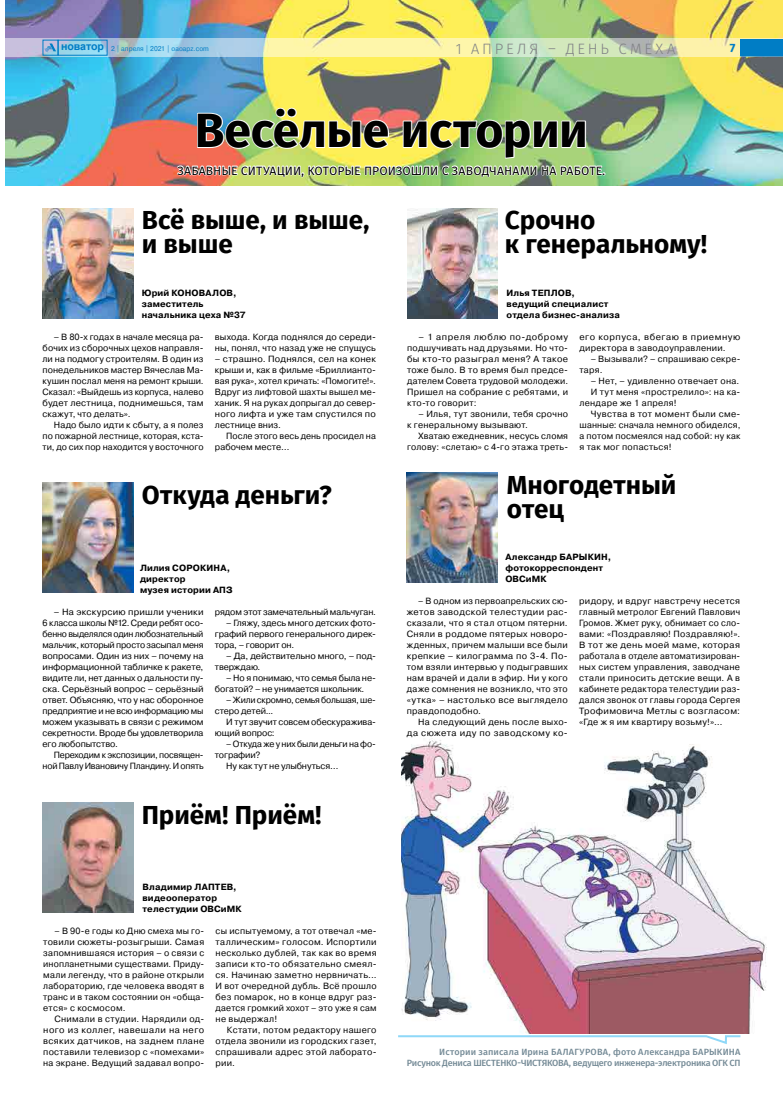
<style>
.page{position:relative;width:783px;height:1106px;background:#fff}
.page>*{position:absolute;margin:0;border:0;box-sizing:border-box;transform-origin:0 0}
.t1{font:700 48px "Fira Sans OT";letter-spacing:-.01em;color:#000}
.t2{font:700 26px/24px "Fira Sans OT";letter-spacing:-.005em;color:#000}
.t3{font:15px "Fira Sans OT Light";letter-spacing:.22em;color:#808285}
.t4{font:12px "Fira Sans OT";letter-spacing:.005em;color:#000}
.t5{font:700 12px "Fira Sans OT";color:#007dc5}
.t6{font:9px/11px "Pragmatica";letter-spacing:.02em;color:#000;text-align:justify}
.t7{font:700 9px/11px "Pragmatica";letter-spacing:.015em;color:#000}
.t8{font:9px/11px "Pragmatica";letter-spacing:-.01em;color:#000}
.t9{font:9px/11px "Pragmatica";letter-spacing:-.02em;color:#000;text-align:right}
.t10{font:9px/11px "Fira Sans OT Medium";letter-spacing:.005em;color:#748a96;text-align:right}
.t11{font:9px/11px "Pragmatica";letter-spacing:.04em;color:#000}
.t12{font:9px/11px "Pragmatica";letter-spacing:-.005em;color:#000}
.t13{font:7px "Pragmatica";letter-spacing:.01em;color:#007dc5;scale:.93 1}
.s1{font-family:"Arial";font-weight:700;font-size:10.6px}
</style>
<div class="page">
<img style="left:6px;top:0;width:776px;height:186px">
<img style="left:401px;top:738px;width:365px;height:295px">
<img style="left:176px;top:107px;width:429px;height:76px">
<img style="left:43px;top:209px;width:90px;height:109px">
<img style="left:43px;top:482px;width:90px;height:110px">
<img style="left:407px;top:208px;width:90px;height:110px">
<img style="left:43px;top:803px;width:90px;height:110px">
<img style="left:406px;top:472px;width:91px;height:110px">
<svg style="left:398px;top:1035px;width:343px;height:9px"></svg>
<svg style="left:5px;top:38px;width:777px;height:19px;background:#d2e0c1"></svg>
<div style="left:58px;top:40px;width:49px;height:16px;border:1px solid #007dc5"></div>
<div style="left:43px;top:40px;width:15px;height:16px;border:1px solid #007dc5"></div>
<svg style="left:44px;top:44px;width:12px;height:7px"></svg>
<svg style="left:740px;top:39px;width:42px;height:17px"></svg>
<p class="t13" style="left:61px;top:44px;width:160px"><span class="s1">новатор</span> 2 | апреля | 2021 | oaoapz.com</p>
<h3 class="t3" style="left:456px;top:38px;width:221px">1 ап реля – день смеха</h3>
<h3 class="t5" style="left:729px;top:39px;width:7px">7</h3>
<h1 class="t1" style="left:195px;top:97px;width:394px">Весёлые истории</h1>
<h3 class="t4" style="left:177px;top:162px;width:429px">Забавные ситуации, которые произошли с заводчанами на работе.</h3>
<h2 class="t2" style="left:142px;top:210px;width:229px">Всё выше, и выше, и выше</h2>
<h2 class="t2" style="left:505px;top:210px;width:204px">Срочно<br>к генеральному!</h2>
<p class="t7" style="left:142px;top:287px;width:58px">Юрий Коновалов</p>
<p class="t7" style="left:233px;top:287px;width:5px">,</p>
<p class="t7" style="left:142px;top:298px;width:105px">заместитель начальника цеха №37</p>
<p class="t6" style="left:43px;top:331px;width:162px;text-indent:11px">– В 80-х годах в начале месяца ра&shy;бочих из сборочных цехов направля&shy;ли на подмогу строителям. В один из понедельников мастер Вячеслав Ма&shy;кушин послал меня на ремонт крыши.<br>Сказал: «Выйдешь из корпуса, налево будет лестница, поднимешься, там скажут, что делать».</p>
<p class="t6" style="left:43px;top:419px;width:162px;text-indent:11px">Надо было идти к сбыту, а я полез по пожарной лестнице, которая, кста&shy;ти, до сих пор находится у восточного</p>
<p class="t6" style="left:215px;top:331px;width:162px">выхода. Когда поднялся до середи&shy;ны, понял, что назад уже не спущусь</p>
<p class="t6" style="left:215px;top:353px;width:162px">– страшно. Поднялся, сел на конек крыши и, как в фильме «Бриллианто&shy;вая рука», хотел кричать: «Помогите!».<br>Вдруг из лифтовой шахты вышел ме&shy;ханик. Я на руках допрыгал до север&shy;ного лифта и уже там спустился по лестнице вниз.</p>
<p class="t6" style="left:215px;top:430px;width:162px;text-indent:11px">После этого весь день просидел на рабочем месте…</p>
<h2 class="t2" style="left:142px;top:485px;width:192px">Откуда деньги?</h2>
<p class="t7" style="left:140px;top:562px;width:61px">Лилия Сороки</p>
<p class="t7" style="left:213px;top:562px;width:18px">на,</p>
<p class="t7" style="left:140px;top:573px;width:94px">директор<br>музея истории АПЗ</p>
<p class="t6" style="left:43px;top:606px;width:162px;text-indent:11px">– На экскурсию пришли ученики 6 класса школы №12. Среди ребят осо&shy;бенно выделялся один любознательный мальчик, который просто засыпал меня вопросами. Один из них – почему на информационной табличке к ракете, видите ли, нет данных о дальности пу&shy;ска. Серьёзный вопрос – серьёзный ответ. Объясняю, что у нас оборонное предприятие и не всю информацию мы можем указывать в связи с режимом секретности. Вроде бы удовлетворила его любопытство.</p>
<p class="t9" style="left:43px;top:749px;width:162px">Переходим к экспозиции, посвящен&shy;ной Павлу Ивановичу Пландину. И опять</p>
<p class="t8" style="left:215px;top:606px;width:162px">рядом этот замечательный мальчуган.</p>
<p class="t6" style="left:215px;top:617px;width:162px;text-indent:11px">– Гляжу, здесь много детских фото&shy;графий первого генерального дирек&shy;тора, – говорит он.</p>
<p class="t12" style="left:215px;top:650px;width:162px;text-indent:11px">– Да, действительно много, – под&shy;тверждаю.</p>
<p class="t8" style="left:215px;top:672px;width:162px;text-indent:11px">– Но я понимаю, что семья была не&shy;богатой? – не унимается школьник.</p>
<p class="t9" style="left:215px;top:694px;width:162px;text-align:left;text-indent:11px">– Жили скромно, семья большая, ше&shy;стеро детей...</p>
<p class="t8" style="left:215px;top:716px;width:162px;text-indent:11px">И тут звучит совсем обескуражива&shy;ющий вопрос:</p>
<p class="t9" style="left:226px;top:738px;width:151px">– Откуда же у них были деньги на фо-</p>
<p class="t8" style="left:215px;top:749px;width:47px">тографии?</p>
<p class="t12" style="left:226px;top:760px;width:114px">Ну как тут не улыбнуться…</p>
<h2 class="t2" style="left:142px;top:804px;width:181px">Приём! Приём!</h2>
<p class="t7" style="left:142px;top:881px;width:67px">Владимир Лапт</p>
<p class="t7" style="left:221px;top:881px;width:18px">ев,</p>
<p class="t7" style="left:142px;top:892px;width:101px">видеооператор телестудии ОВСиМК</p>
<p class="t6" style="left:43px;top:925px;width:162px;text-indent:11px">– В 90-е годы ко Дню смеха мы го&shy;товили сюжеты-розыгрыши. Самая запомнившаяся история – о связи с инопланетными существами. Приду&shy;мали легенду, что в районе открыли лабораторию, где человека вводят в транс и в таком состоянии он «обща&shy;ется» с космосом.</p>
<p class="t6" style="left:43px;top:1013px;width:162px;text-indent:11px">Снимали в студии. Нарядили од&shy;ного из коллег, навешали на него всяких датчиков, на заднем плане поставили телевизор с «помехами» на экране. Ведущий задавал вопро-</p>
<p class="t6" style="left:215px;top:925px;width:162px">сы испытуемому, а тот отвечал «ме&shy;таллическим» голосом. Испортили несколько дублей, так как во время записи кто-то обязательно смеял&shy;ся. Начинаю заметно нервничать...<br>И вот очередной дубль. Всё прошло без помарок, но в конце вдруг раз&shy;дается громкий хохот – это уже я сам не выдержал!</p>
<p class="t6" style="left:215px;top:1024px;width:162px;text-indent:11px">Кстати, потом редактору нашего отдела звонили из городских газет, спрашивали адрес этой лаборато&shy;рии.</p>
<p class="t7" style="left:506px;top:287px;width:45px">Илья Теплов</p>
<p class="t7" style="left:506px;top:287px;width:115px;text-indent:65px">, ведущий специалист отдела бизнес-анализа</p>
<p class="t6" style="left:407px;top:331px;width:162px;text-indent:11px">– 1 апреля люблю по-доброму подшучивать над друзьями. Но что&shy;бы кто-то разыграл меня? А такое тоже было. В то время был предсе&shy;дателем Совета трудовой молодежи.<br>Пришел на собрание с ребятами, и кто-то говорит:</p>
<p class="t6" style="left:407px;top:408px;width:162px;text-indent:11px">– Илья, тут звонили, тебя срочно к генеральному вызывают.</p>
<p class="t6" style="left:407px;top:430px;width:162px;text-align:right">Хватаю ежедневник, несусь сломя голову: «слетаю» с 4-го этажа треть-</p>
<p class="t11" style="left:579px;top:331px;width:162px">его корпуса, вбегаю в приемную директора в заводоуправлении.</p>
<p class="t6" style="left:579px;top:353px;width:162px;text-indent:11px">– Вызывали? – спрашиваю секре&shy;таря.</p>
<p class="t6" style="left:590px;top:375px;width:150px">– Нет, – удивленно отвечает она.</p>
<p class="t6" style="left:590px;top:386px;width:151px">И тут меня «прострелило»: на ка-</p>
<p class="t6" style="left:579px;top:397px;width:99px">лендаре же 1 апреля!</p>
<p class="t6" style="left:590px;top:408px;width:151px">Чувства в тот момент были сме-</p>
<p class="t6" style="left:579px;top:419px;width:162px">шанные: сначала немного обиделся,</p>
<p class="t6" style="left:579px;top:430px;width:162px">а потом посмеялся над собой: ну как</p>
<p class="t6" style="left:579px;top:441px;width:94px">я так мог попасться!</p>
<h2 class="t2" style="left:506px;top:474px;width:171px">Многодетный отец</h2>
<p class="t7" style="left:505px;top:551px;width:107px">Александр Барыки н, фотокорреспондент<br>ОВСиМК</p>
<p class="t6" style="left:406px;top:595px;width:162px;text-indent:11px">– В одном из первоапрельских сю&shy;жетов заводской телестудии рас&shy;сказали, что я стал отцом пятерни.<br>Сняли в роддоме пятерых новоро&shy;жденных, причем малыши все были крепкие – килограмма по 3-4. По&shy;том взяли интервью у подыгравших нам врачей и дали в эфир. Ни у кого даже сомнения не возникло, что это «утка» – настолько все выглядело правдоподобно.</p>
<p class="t11" style="left:406px;top:716px;width:162px;text-align:right">На следующий день после выхо&shy;да сюжета иду по заводскому ко-</p>
<p class="t6" style="left:579px;top:595px;width:162px">ридору, и вдруг навстречу несется главный метролог Евгений Павлович Громов. Жмет руку, обнимает со сло&shy;вами: «Поздравляю! Поздравляю!».<br>В тот же день моей маме, которая работала в отделе автоматизирован&shy;ных систем управления, заводчане стали приносить детские вещи. А в кабинете редактора телестудии раз&shy;дался звонок от главы города Сергея Трофимовича Метлы с возгласом: «Где ж я им квартиру возьму!»…</p>
<p class="t10" style="left:407px;top:1047px;width:335px">Истории записала Ирина Балагурова, фото Александра БАРЫКИНА<br>Рисунок Дениса ШЕстенко-ЧИСТЯ КОВА, ведущего инженера-электроника ОГК СП</p>
</div>
